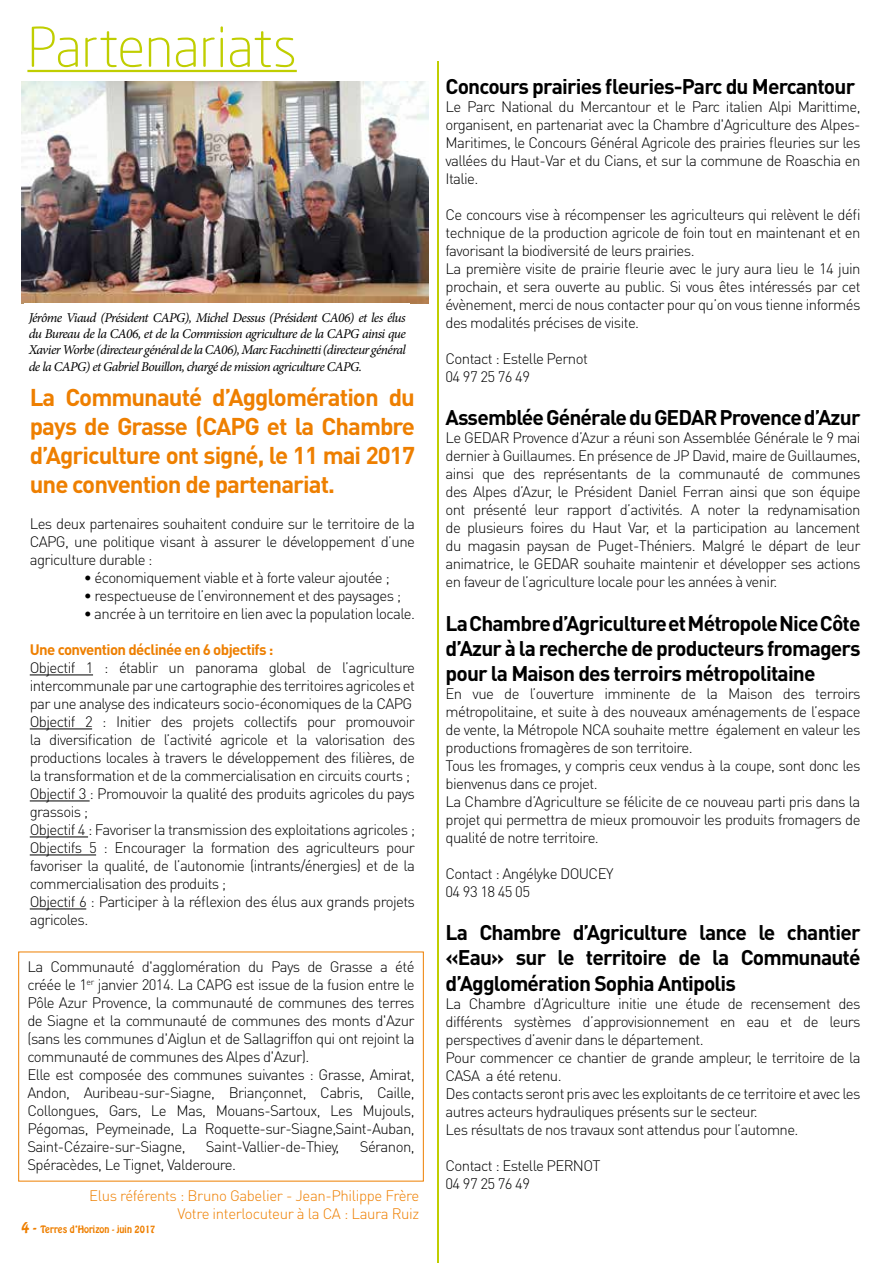
<style>
.page{position:relative;width:893px;height:1263px;background:#fff}
.page>*{position:absolute;margin:0;border:0;box-sizing:border-box;transform-origin:0 0}
.t1{font:300 54px "Neo Sans Pro";color:#c0ce00}
.t2{font:700 24px/28.8px "DIN Pro";letter-spacing:-.04em;color:#ee7f00;text-align:justify}
.t3{font:700 21px/25.2px "DIN Pro";letter-spacing:-.04em;color:#000;text-align:justify}
.t4{font:300 15px/18px "DIN Pro";letter-spacing:-.04em;color:#000}
.t5{font:300 15px/18px "DIN Pro";letter-spacing:-.025em;color:#ee7f00;text-align:right}
.t6{font:700 15px "DIN Pro";letter-spacing:-.04em;color:#ee7f00}
.t7{font:italic 13.5px/16.2px "Minion Pro";letter-spacing:-.045em;color:#000;text-align:justify}
.t8{font:9px "Hobo Std";color:#ee7f00}
.s1{font-size:13.5px}
</style>
<div class="page">
<hr style="left:27px;top:70px;width:270px;height:2px;background:#c0ce00">
<hr style="left:437px;top:62px;width:2px;height:1201px;background:#c0ce00">
<img style="left:21px;top:81px;width:408px;height:223px">
<hr style="left:30px;top:674px;width:63px;height:1px;background:#000">
<hr style="left:30px;top:728px;width:62px;height:1px;background:#000">
<hr style="left:30px;top:800px;width:60px;height:1px;background:#000">
<hr style="left:30px;top:836px;width:58px;height:1px;background:#000">
<hr style="left:30px;top:854px;width:66px;height:1px;background:#000">
<hr style="left:30px;top:908px;width:56px;height:1px;background:#000">
<h1 class="t1" style="left:27px;top:15px;width:271px">Partenariats</h1>
<p class="t7" style="left:29px;top:310px;width:379px">Jérôme Viaud (Président CAPG), Michel Dessus (Président CA06) et les élus du Bureau de la CA06, et de la Commission agriculture de la CAPG ainsi que Xavier Worbe (directeur général de la CA06), Marc Facchinetti (directeur général de la CAPG) et Gabriel Bouillon, chargé de mission agriculture CAPG.</p>
<h2 class="t2" style="left:30px;top:382px;width:387px">La Communauté d’Agglomération du pays de Grasse (CAPG et la Chambre d’Agriculture ont signé, le 11 mai 2017 une convention de partenariat.</h2>
<p class="t4" style="left:30px;top:514px;width:387px;text-align:justify">Les deux partenaires souhaitent conduire sur le territoire de la CAPG, une politique visant à assurer le développement d’une agriculture durable :</p>
<p class="t4" style="left:84px;top:568px;width:308px">• économiquement viable et à forte valeur ajoutée ;</p>
<p class="t4" style="left:84px;top:586px;width:319px">• respectueuse de l’environnement et des paysages ;</p>
<p class="t4" style="left:84px;top:604px;width:333px">• ancrée à un territoire en lien avec la population locale.</p>
<p class="t6" style="left:30px;top:639px;width:245px">Une convention déclinée en 6 objectifs :</p>
<p class="t4" style="left:30px;top:658px;width:387px">Objectif 1 : établir un panorama global de l’agriculture intercommunale par une cartographie des territoires agricoles et par une analyse des indicateurs socio-économiques de la CAPG Objectif 2 : Initier des projets collectifs pour promouvoir la diversification de l’activité agricole et la valorisation des productions locales à travers le développement des filières, de la transformation et de la commercialisation en circuits courts ; Objectif 3 : Promouvoir la qualité des produits agricoles du pays grassois ;<br>Objectif 4 : Favoriser la transmission des exploitations agricoles ; Objectifs 5 : Encourager la formation des agriculteurs pour favoriser la qualité, de l’autonomie (intrants/énergies) et de la commercialisation des produits ;<br>Objectif 6 : Participer à la réflexion des élus aux grands projets agricoles.</p>
<p class="t4" style="left:27px;top:957px;width:389px">La Communauté d'agglomération du Pays de Grasse a été créée le 1<sup>er</sup> janvier 2014. La CAPG est issue de la fusion entre le Pôle Azur Provence, la communauté de communes des terres de Siagne et la communauté de communes des monts d'Azur (sans les communes d'Aiglun et de Sallagriffon qui ont rejoint la communauté de communes des Alpes d'Azur).<br>Elle est composée des communes suivantes : Grasse, Amirat, Andon, Auribeau-sur-Siagne, Briançonnet, Cabris, Caille, Collongues, Gars, Le Mas, Mouans-Sartoux, Les Mujouls, Pégomas, Peymeinade, La Roquette-sur-Siagne,Saint-Auban, Saint-Cézaire-sur-Siagne,</p>
<p class="t4" style="left:206px;top:1137px;width:135px">Saint-Vallier-de-Thiey,</p>
<p class="t4" style="left:360px;top:1137px;width:56px">Séranon,</p>
<p class="t4" style="left:27px;top:1155px;width:210px">Spéracèdes, Le Tignet, Valderoure.</p>
<p class="t5" style="left:89px;top:1186px;width:332px">Elus référents : Bruno Gabelier - Jean-Philippe Frère<br>Votre interlocuteur à la CA : Laura Ruiz</p>
<p class="t8" style="left:21px;top:1223px;width:136px"><span class="s1">4 -</span> Terres d’Horizon - juin 2017</p>
<h3 class="t3" style="left:446px;top:73px;width:411px">Concours prairies fleuries-Parc du Mercantour</h3>
<p class="t4" style="left:446px;top:97px;width:417px;text-align:justify">Le Parc National du Mercantour et le Parc italien Alpi Marittime, organisent, en partenariat avec la Chambre d'Agriculture des Alpes-Maritimes, le Concours Général Agricole des prairies fleuries sur les vallées du Haut-Var et du Cians, et sur la commune de Roaschia en Italie.</p>
<p class="t4" style="left:446px;top:205px;width:417px">Ce concours vise à récompenser les agriculteurs qui relèvent le défi technique de la production agricole de foin tout en maintenant et en favorisant la biodiversité de leurs prairies.<br>La première visite de prairie fleurie avec le jury aura lieu le 14 juin prochain, et sera ouverte au public. Si vous êtes intéressés par cet évènement, merci de nous contacter pour qu’on vous tienne informés des modalités précises de visite.</p>
<p class="t4" style="left:446px;top:349px;width:144px">Contact : Estelle Pernot<br>04 97 25 76 49</p>
<h3 class="t3" style="left:446px;top:404px;width:416px">Assemblée Générale du GEDAR Provence d’Azur</h3>
<p class="t4" style="left:446px;top:428px;width:417px;text-align:justify">Le GEDAR Provence d’Azur a réuni son Assemblée Générale le 9 mai dernier à Guillaumes. En présence de JP David, maire de Guillaumes, ainsi que des représentants de la communauté de communes des Alpes d’Azur, le Président Daniel Ferran ainsi que son équipe ont présenté leur rapport d’activités. A noter la redynamisation de plusieurs foires du Haut Var, et la participation au lancement du magasin paysan de Puget-Théniers. Malgré le départ de leur animatrice, le GEDAR souhaite maintenir et développer ses actions en faveur de l’agriculture locale pour les années à venir.</p>
<h3 class="t3" style="left:446px;top:609px;width:417px">La Chambre d’Agriculture et Métropole Nice Côte d’Azur à la recherche de producteurs fromagers pour la Maison des terroirs métropolitaine</h3>
<p class="t4" style="left:445px;top:684px;width:417px">En vue de l’ouverture imminente de la Maison des terroirs métropolitaine, et suite à des nouveaux aménagements de l’espace de vente, la Métropole NCA souhaite mettre également en valeur les productions fromagères de son territoire.<br>Tous les fromages, y compris ceux vendus à la coupe, sont donc les bienvenus dans ce projet.<br>La Chambre d’Agriculture se félicite de ce nouveau parti pris dans la projet qui permettra de mieux promouvoir les produits fromagers de qualité de notre territoire.</p>
<p class="t4" style="left:445px;top:864px;width:169px">Contact : Angélyke DOUCEY<br>04 93 18 45 05</p>
<h3 class="t3" style="left:445px;top:919px;width:417px">La Chambre d’Agriculture lance le chantier «Eau» sur le territoire de la Communauté d’Agglomération Sophia Antipolis</h3>
<p class="t4" style="left:445px;top:993px;width:417px">La Chambre d’Agriculture initie une étude de recensement des différents systèmes d’approvisionnement en eau et de leurs perspectives d’avenir dans le département.<br>Pour commencer ce chantier de grande ampleur, le territoire de la CASA a été retenu.<br>Des contacts seront pris avec les exploitants de ce territoire et avec les autres acteurs hydrauliques présents sur le secteur.<br>Les résultats de nos travaux sont attendus pour l’automne.</p>
<p class="t4" style="left:445px;top:1155px;width:156px">Contact : Estelle PERNOT<br>04 97 25 76 49</p>
</div>
